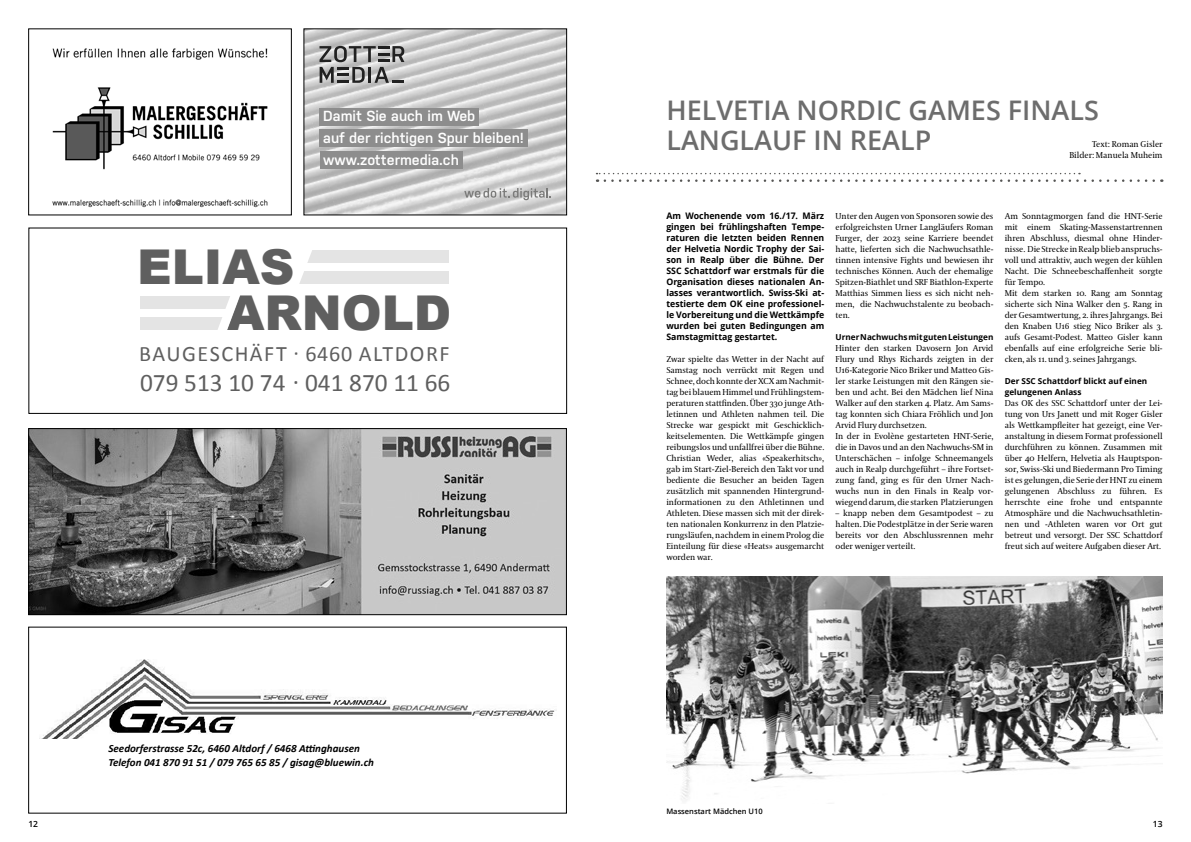
<style>
.page{position:relative;width:1191px;height:842px;background:#fff}
.page>*{position:absolute;margin:0;border:0;box-sizing:border-box;transform-origin:0 0}
.t1{font:900 48px/46.1px "Arial";color:#5f5f5f}
.Hauptitel{font:600 27px/30px "Open Sans";color:#6d6d6d}
.t2{font:25.3px "Calibri";color:#5f5f5f}
.t3{font:22.1px "Calibri";letter-spacing:.07em;color:#5f5f5f}
.t4{font:600 14.6px/21.9px "Nudista";color:#fff}
.Grundschrift{font:italic 700 11px "Calibri";color:#000}
.Untertitel{font:700 9px/11px "Open Sans";color:#000;text-align:justify}
.Grundtext_Coranto{font:8.5px/11px "Coranto 2";letter-spacing:-.005em;color:#000;text-align:justify}
.Grundschrift-2{font:8.5px "Coranto 2";color:#000}
.t5{font:600 8.5px "Open Sans";color:#000}
.Untertitel_kleiner{font:700 8.2px/11px "Open Sans";color:#000}
.Legende{font:600 7.5px "Open Sans";color:#000}
</style>
<div class="page">
<img style="left:667px;top:576px;width:495px;height:224px">
<img style="left:43px;top:659px;width:514px;height:79px">
<div style="left:140px;top:317px;width:83px;height:13px;background:#e4e4e4"></div>
<div style="left:140px;top:296px;width:94px;height:12px;background:#e4e4e4"></div>
<svg style="left:216px;top:296px;width:18px;height:34px"></svg>
<div style="left:299px;top:271px;width:149px;height:13px;background:#e4e4e4"></div>
<div style="left:305px;top:250px;width:143px;height:13px;background:#e4e4e4"></div>
<svg style="left:299px;top:250px;width:13px;height:34px"></svg>
<div style="left:28px;top:227px;width:539px;height:187px;border:1px solid #000"></div>
<img style="left:30px;top:430px;width:535px;height:183px">
<div style="left:28px;top:428px;width:539px;height:187px;border:1px solid #000"></div>
<img style="left:52px;top:48px;width:216px;height:160px">
<div style="left:28px;top:28px;width:264px;height:187px;border:1px solid #000"></div>
<img style="left:305px;top:30px;width:158px;height:183px">
<img style="left:305px;top:91px;width:32px;height:122px">
<img style="left:463px;top:30px;width:102px;height:148px">
<img style="left:430px;top:178px;width:135px;height:35px">
<svg style="left:319px;top:46px;width:85px;height:37px;background:#929292"></svg>
<svg style="left:464px;top:188px;width:87px;height:12px"></svg>
<div style="left:320px;top:108px;width:159px;height:17px;background:#8d8d8d"></div>
<div style="left:320px;top:129px;width:207px;height:18px;background:#8d8d8d"></div>
<div style="left:320px;top:151px;width:142px;height:18px;background:#8d8d8d"></div>
<svg style="left:596px;top:173px;width:557px;height:9px"></svg>
<p class="t4" style="left:323px;top:104px;width:202px">Damit Sie auch im Web<br>auf der richtigen Spur bleiben! www.zottermedia.ch</p>
<p class="t1" style="left:227px;top:244px;width:225px;text-indent:-90px">ELIAS<br>ARNOLD</p>
<p class="t3" style="left:139px;top:340px;width:312px">BAUGESCHÄFT · 6460 ALTDORF</p>
<p class="t2" style="left:140px;top:367px;width:312px">079 513 10 74 · 041 870 11 66</p>
<p class="Grundschrift" style="left:108px;top:742px;width:253px">Seedorferstrasse 52c, 6460 Altdorf / 6468 Attinghausen</p>
<p class="Grundschrift" style="left:108px;top:756px;width:267px">Telefon 041 870 91 51 / 079 765 65 85 / gisag@bluewin.ch</p>
<p class="Hauptitel" style="left:666px;top:95px;width:434px">HELVETIA NORDIC GAMES FINALS<br>LANGLAUF IN REALP</p>
<p class="Grundschrift-2" style="left:1092px;top:139px;width:72px">Text: Roman Gisler</p>
<p class="Grundschrift-2" style="left:1069px;top:150px;width:95px">Bilder: Manuela Muheim</p>
<p class="Untertitel" style="left:666px;top:210px;width:159px">Am Wochenende vom 16./17. März gingen bei frühlingshaften Tempe&shy;raturen die letzten beiden Rennen der Helvetia Nordic Trophy der Sai&shy;son in Realp über die Bühne. Der SSC Schattdorf war erstmals für die Organisation dieses nationalen An&shy;lasses verantwortlich. Swiss-Ski at&shy;testierte dem OK eine professionel&shy;le Vorbereitung und die Wettkämpfe wurden bei guten Bedingungen am Samstagmittag gestartet.</p>
<p class="Grundtext_Coranto" style="left:666px;top:354px;width:159px">Zwar spielte das Wetter in der Nacht auf Samstag noch verrückt mit Regen und Schnee, doch konnte der XCX am Nachmit&shy;tag bei blauem Himmel und Frühlingstem&shy;peraturen stattfinden. Über 330 junge Ath&shy;letinnen und Athleten nahmen teil. Die Strecke war gespickt mit Geschicklich&shy;keitselementen. Die Wettkämpfe gingen reibungslos und unfallfrei über die Bühne.<br>Christian Weder, alias «Speakerhitsch», gab im Start-Ziel-Bereich den Takt vor und bediente die Besucher an beiden Tagen zusätzlich mit spannenden Hintergrund&shy;informationen zu den Athletinnen und Athleten. Diese massen sich mit der direk&shy;ten nationalen Konkurrenz in den Platzie&shy;rungsläufen, nachdem in einem Prolog die Einteilung für diese «Heats» ausgemarcht worden war.</p>
<p class="Grundtext_Coranto" style="left:835px;top:211px;width:159px">Unter den Augen von Sponsoren sowie des erfolgreichsten Urner Langläufers Roman Furger, der 2023 seine Karriere beendet hatte, lieferten sich die Nachwuchsathle&shy;tinnen intensive Fights und bewiesen ihr technisches Können. Auch der ehemalige Spitzen-Biathlet und SRF Biathlon-Experte Matthias Simmen liess es sich nicht neh&shy;men, die Nachwuchstalente zu beobach&shy;ten.</p>
<p class="Untertitel_kleiner" style="left:835px;top:331px;width:159px">Urner Nachwuchs mit guten Leistungen</p>
<p class="Grundtext_Coranto" style="left:835px;top:343px;width:159px">Hinter den starken Davosern Jon Arvid Flury und Rhys Richards zeigten in der U16-Kategorie Nico Briker und Matteo Gis&shy;ler starke Leistungen mit den Rängen sie&shy;ben und acht. Bei den Mädchen lief Nina Walker auf den starken 4. Platz. Am Sams&shy;tag konnten sich Chiara Fröhlich und Jon Arvid Flury durchsetzen.</p>
<p class="Grundtext_Coranto" style="left:835px;top:431px;width:159px">In der in Evolène gestarteten HNT-Serie, die in Davos und an den Nachwuchs-SM in Unterschächen – infolge Schneemangels auch in Realp durchgeführt – ihre Fort set&shy;zung fand, ging es für den Urner Nach&shy;wuchs nun in den Finals in Realp vor&shy;wiegend darum, die starken Platzie rungen</p>
<p class="Grundtext_Coranto" style="left:835px;top:508px;width:159px">– knapp neben dem Gesamtpodest – zu halten. Die Podest plätze in der Serie waren bereits vor den Abschlussrennen mehr oder weniger verteilt.</p>
<p class="Grundtext_Coranto" style="left:1004px;top:211px;width:159px">Am Sonntagmorgen fand die HNT-Serie mit einem Skating-Massenstartrennen ihren Abschluss, diesmal ohne Hinder&shy;nisse. Die Strecke in Realp blieb anspruchs&shy;voll und attraktiv, auch wegen der kühlen Nacht. Die Schneebeschaffenheit sorgte für Tempo.</p>
<p class="Grundtext_Coranto" style="left:1004px;top:288px;width:159px">Mit dem starken 10. Rang am Sonntag sicherte sich Nina Walker den 5. Rang in der Gesamtwertung, 2. ihres Jahrgangs. Bei den Knaben U16 stieg Nico Briker als 3. aufs Gesamt-Podest. Matteo Gisler kann ebenfalls auf eine erfolgreiche Serie bli&shy;cken, als 11. und 3. seines Jahrgangs.</p>
<p class="Untertitel_kleiner" style="left:1004px;top:375px;width:144px">Der SSC Schattdorf blickt auf einen gelungenen Anlass</p>
<p class="Grundtext_Coranto" style="left:1004px;top:398px;width:159px">Das OK des SSC Schattdorf unter der Lei&shy;tung von Urs Janett und mit Roger Gisler als Wettkampfleiter hat gezeigt, eine Ver&shy;anstaltung in diesem Format professionell durchführen zu können. Zusammen mit über 40 Helfern, Helvetia als Hauptspon&shy;sor, Swiss-Ski und Biedermann Pro Timing ist es gelungen, die Serie der HNT zu einem gelungenen Abschluss zu führen. Es herrschte eine frohe und entspannte Atmosphäre und die Nachwuchsathletin&shy;nen und -Athleten waren vor Ort gut betreut und versorgt. Der SSC Schattdorf freut sich auf weitere Aufgaben dieser Art.</p>
<p class="Legende" style="left:666px;top:806px;width:98px">Massenstart Mädchen U10</p>
<p class="t5" style="left:28px;top:818px;width:11px">12</p>
<p class="t5" style="left:1153px;top:818px;width:11px">13</p>
</div>
